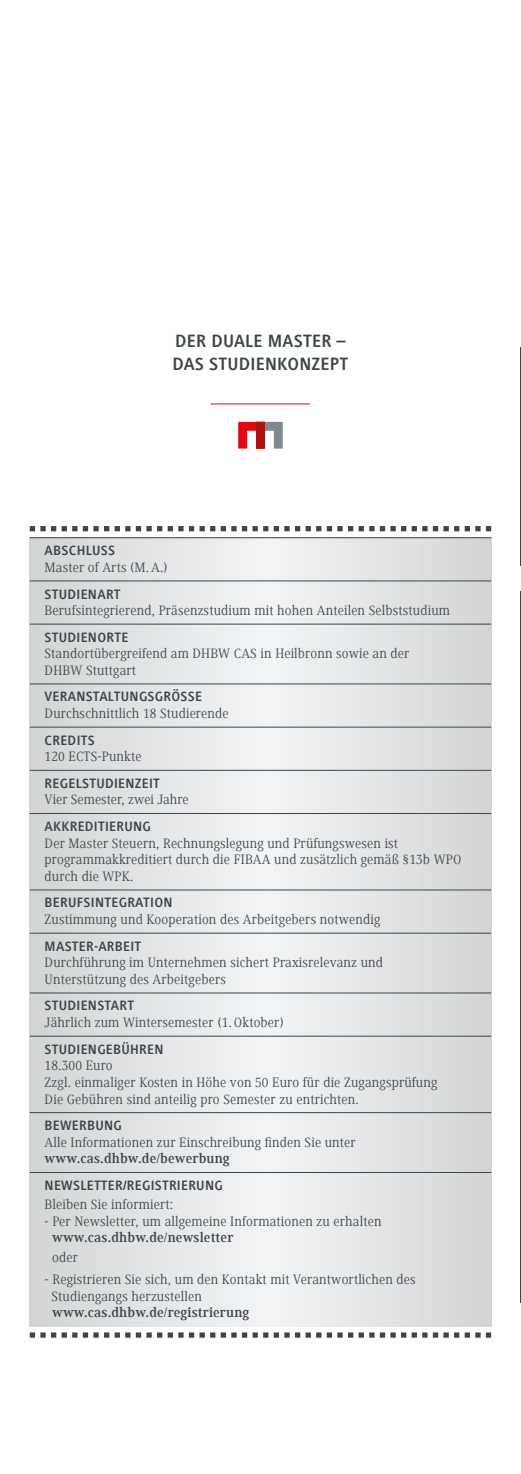
<style>
.page{position:relative;width:521px;height:1474px;background:#fff}
.page>*{position:absolute;margin:0;border:0;box-sizing:border-box;transform-origin:0 0}
.t1{font:700 18.38px/22.8px "Generis Simple Com";letter-spacing:.01em;color:#3d4548}
.t2{font:14px/16.6px "Generis Serif Com";letter-spacing:.01em;color:#3d4548}
.t3{font:700 14px "Generis Simple Com";letter-spacing:.02em;color:#3d4548}
.t4{font:700 14px "Generis Serif Com";letter-spacing:.01em;color:#3d4548}
</style>
<div class="page">
<hr style="left:211px;top:403px;width:99px;height:1px;background:#e30613">
<svg style="left:238px;top:422px;width:45px;height:26px"></svg>
<svg style="left:520px;top:591px;width:1px;height:24px"></svg>
<svg style="left:30px;top:538px;width:461px;height:788px;background:#e1e3e4"></svg>
<svg style="left:30px;top:526px;width:461px;height:5px"></svg>
<svg style="left:30px;top:1332px;width:461px;height:5px"></svg>
<hr style="left:30px;top:537px;width:461px;height:1px;background:#3d4548">
<hr style="left:30px;top:580px;width:461px;height:1px;background:#3d4548">
<hr style="left:30px;top:624px;width:461px;height:1px;background:#3d4548">
<hr style="left:30px;top:683px;width:461px;height:1px;background:#3d4548">
<hr style="left:30px;top:726px;width:461px;height:1px;background:#3d4548">
<hr style="left:30px;top:770px;width:461px;height:1px;background:#3d4548">
<hr style="left:30px;top:813px;width:461px;height:1px;background:#3d4548">
<hr style="left:30px;top:889px;width:461px;height:1px;background:#3d4548">
<hr style="left:30px;top:932px;width:461px;height:1px;background:#3d4548">
<hr style="left:30px;top:992px;width:461px;height:1px;background:#3d4548">
<hr style="left:30px;top:1035px;width:461px;height:1px;background:#3d4548">
<hr style="left:30px;top:1112px;width:461px;height:1px;background:#3d4548">
<hr style="left:30px;top:1172px;width:461px;height:1px;background:#3d4548">
<h1 class="t1" style="left:173px;top:330px;width:177px">DER DUALE MASTER –<br>DAS STUDIENKONZEPT</h1>
<p class="t3" style="left:45px;top:543px;width:72px">ABSCHLUSS</p>
<p class="t2" style="left:45px;top:559px;width:125px">Master of Arts (M.A.)</p>
<p class="t3" style="left:45px;top:586px;width:77px">STUDIENART</p>
<p class="t2" style="left:45px;top:602px;width:407px">Berufsintegrierend, Präsenzstudium mit hohen Anteilen Selbststudium</p>
<p class="t3" style="left:45px;top:629px;width:85px">STUDIENORTE</p>
<p class="t2" style="left:45px;top:645px;width:366px">Standortübergreifend am DHBW CAS in Heilbronn sowie an der<br>DHBW Stuttgart</p>
<p class="t3" style="left:45px;top:689px;width:159px">VERANSTALTUNGSGRÖSSE</p>
<p class="t2" style="left:45px;top:705px;width:185px">Durchschnittlich 18 Studierende</p>
<p class="t3" style="left:45px;top:732px;width:52px">CREDITS</p>
<p class="t2" style="left:45px;top:748px;width:99px">120 ECTS-Punkte</p>
<p class="t3" style="left:45px;top:775px;width:117px">REGELSTUDIENZEIT</p>
<p class="t2" style="left:45px;top:791px;width:146px">Vier Semester, zwei Jahre</p>
<p class="t3" style="left:45px;top:818px;width:108px">AKKREDITIERUNG</p>
<p class="t2" style="left:45px;top:834px;width:418px">Der Master Steuern, Rechnungslegung und Prüfungswesen ist programmakkreditiert durch die FIBAA und zusätzlich gemäß §13b WPO durch die WPK.</p>
<p class="t3" style="left:45px;top:895px;width:129px">BERUFSINTEGRATION</p>
<p class="t2" style="left:45px;top:911px;width:337px">Zustimmung und Kooperation des Arbeitgebers notwendig</p>
<p class="t3" style="left:45px;top:938px;width:98px">MASTER-ARBEIT</p>
<p class="t2" style="left:45px;top:954px;width:340px">Durchführung im Unternehmen sichert Praxisrelevanz und<br>Unterstützung des Arbeitgebers</p>
<p class="t3" style="left:45px;top:998px;width:91px">STUDIENSTART</p>
<p class="t2" style="left:45px;top:1014px;width:241px">Jährlich zum Wintersemester (1.Oktober)</p>
<p class="t3" style="left:45px;top:1041px;width:120px">STUDIENGEBÜHREN</p>
<p class="t2" style="left:45px;top:1057px;width:394px">18.300 Euro<br>Zzgl. einmaliger Kosten in Höhe von 50 Euro für die Zugangsprüfung<br>Die Gebühren sind anteilig pro Semester zu entrichten.</p>
<p class="t3" style="left:45px;top:1117px;width:79px">BEWERBUNG</p>
<p class="t2" style="left:45px;top:1133px;width:313px">Alle Informationen zur Einschreibung finden Sie unter</p>
<p class="t4" style="left:45px;top:1150px;width:187px">www.cas.dhbw.de/bewerbung</p>
<p class="t3" style="left:45px;top:1177px;width:180px">NEWSLETTER/REGISTRIERUNG</p>
<p class="t2" style="left:45px;top:1196px;width:130px">Bleiben Sie informiert:</p>
<p class="t2" style="left:45px;top:1212px;width:338px">- Per Newsletter, um allgemeine Informationen zu erhalten</p>
<p class="t4" style="left:52px;top:1229px;width:183px">www.cas.dhbw.de/newsletter</p>
<p class="t2" style="left:52px;top:1249px;width:27px">oder</p>
<p class="t2" style="left:52px;top:1270px;width:366px;text-indent:-7px">- Registrieren Sie sich, um den Kontakt mit Verantwortlichen des<br>Studiengangs herzustellen</p>
<p class="t4" style="left:52px;top:1304px;width:199px">www.cas.dhbw.de/registrierung</p>
</div>
